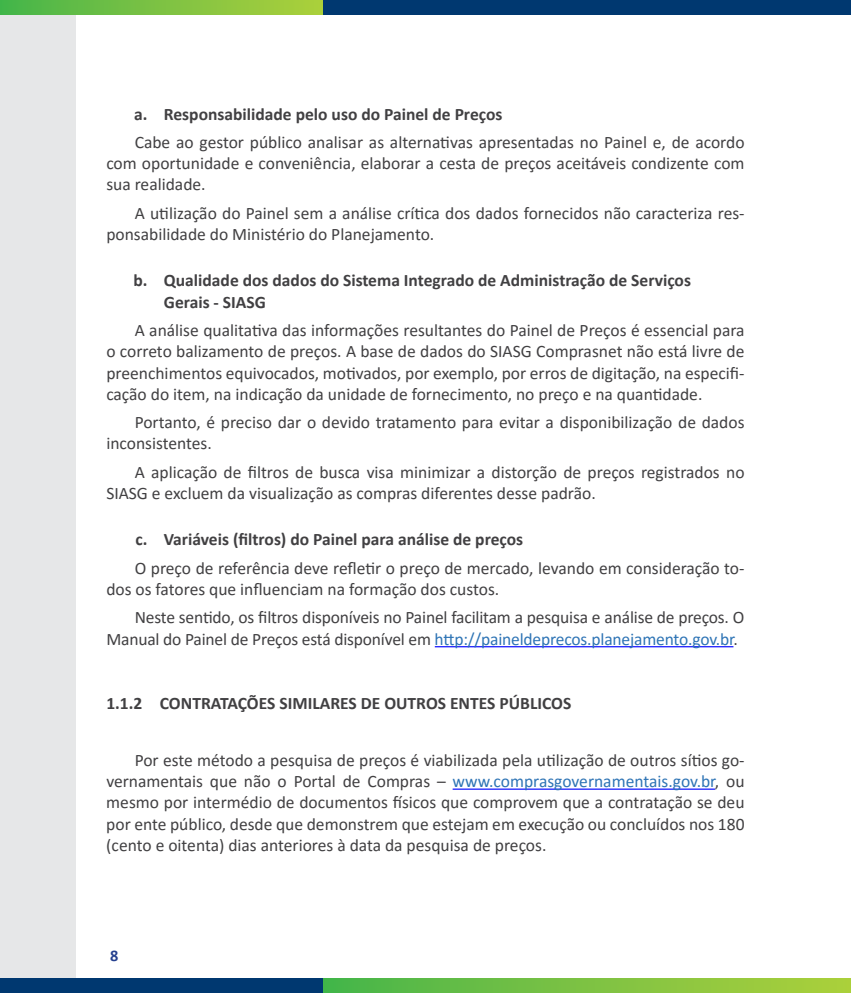
<style>
.page{position:relative;width:851px;height:993px;background:#fff}
.page>*{position:absolute;margin:0;border:0;box-sizing:border-box;transform-origin:0 0}
.t1{font:17.5px/21.2px "Calibri";color:#414042}
.t2{font:700 17.5px/21.2px "Calibri";color:#414042}
.t3{font:700 16.25px "Calibri";color:#25408f}
.s1{color:#2e74b5}
</style>
<div class="page">
<div style="left:0;top:14px;width:76px;height:964px;background:#e6e7e8"></div>
<div style="left:322px;top:0;width:528px;height:14px;background:#003870"></div>
<svg style="left:322px;top:978px;width:528px;height:14px;background:#7ac142"></svg>
<svg style="left:0;top:0;width:322px;height:14px;background:#7ac242"></svg>
<div style="left:0;top:978px;width:322px;height:14px;background:#003870"></div>
<hr style="left:435px;top:646px;width:298px;height:1px;background:#00f">
<hr style="left:452px;top:788px;width:262px;height:1px;background:#00f">
<p class="t2" style="left:134px;top:102px;width:369px">a. Responsabilidade pelo uso do Painel de Preços</p>
<p class="t1" style="left:106px;top:131px;width:639px;text-align:justify;text-indent:28px">Cabe ao gestor público analisar as alternativas apresentadas no Painel e, de acordo com oportunidade e conveniência, elaborar a cesta de preços aceitáveis condizente com sua realidade.</p>
<p class="t1" style="left:106px;top:202px;width:639px;text-indent:28px">A utilização do Painel sem a análise crítica dos dados fornecidos não caracteriza res&shy;ponsabilidade do Ministério do Planejamento.</p>
<p class="t2" style="left:164px;top:269px;width:528px;text-indent:-30px">b. Qualidade dos dados do Sistema Integrado de Administração de Serviços<br>Gerais - SIASG</p>
<p class="t1" style="left:106px;top:319px;width:639px;text-align:justify;text-indent:28px">A análise qualitativa das informações resultantes do Painel de Preços é essencial para o correto balizamento de preços. A base de dados do SIASG Comprasnet não está livre de preenchimentos equivocados, motivados, por exemplo, por erros de digitação, na especifi&shy;cação do item, na indicação da unidade de fornecimento, no preço e na quantidade.</p>
<p class="t1" style="left:106px;top:411px;width:639px;text-indent:28px">Portanto, é preciso dar o devido tratamento para evitar a disponibilização de dados inconsistentes.</p>
<p class="t1" style="left:106px;top:460px;width:639px;text-indent:28px">A aplicação de filtros de busca visa minimizar a distorção de preços registrados no<br>SIASG e excluem da visualização as compras diferentes desse padrão.</p>
<p class="t2" style="left:136px;top:528px;width:389px">c. Variáveis (filtros) do Painel para análise de preços</p>
<p class="t1" style="left:106px;top:556px;width:639px;text-indent:28px">O preço de referência deve refletir o preço de mercado, levando em consideração to&shy;dos os fatores que influenciam na formação dos custos.</p>
<p class="t1" style="left:106px;top:606px;width:639px;text-indent:28px">Neste sentido, os filtros disponíveis no Painel facilitam a pesquisa e análise de preços. O<br>Manual do Painel de Preços está disponível em <span class="s1">http://paineldeprecos.planejamento.gov.br</span>.</p>
<p class="t2" style="left:106px;top:691px;width:466px">1.1.2 CONTRATAÇÕES SIMILARES DE OUTROS ENTES PÚBLICOS</p>
<p class="t1" style="left:106px;top:748px;width:639px;text-align:justify;text-indent:28px">Por este método a pesquisa de preços é viabilizada pela utilização de outros sítios go&shy;vernamentais que não o Portal de Compras – <span class="s1">www.comprasgovernamentais.gov.br</span>, ou mesmo por intermédio de documentos físicos que comprovem que a contratação se deu por ente público, desde que demonstrem que estejam em execução ou concluídos nos 180 (cento e oitenta) dias anteriores à data da pesquisa de preços.</p>
<p class="t3" style="left:110px;top:943px;width:10px">8</p>
</div>
